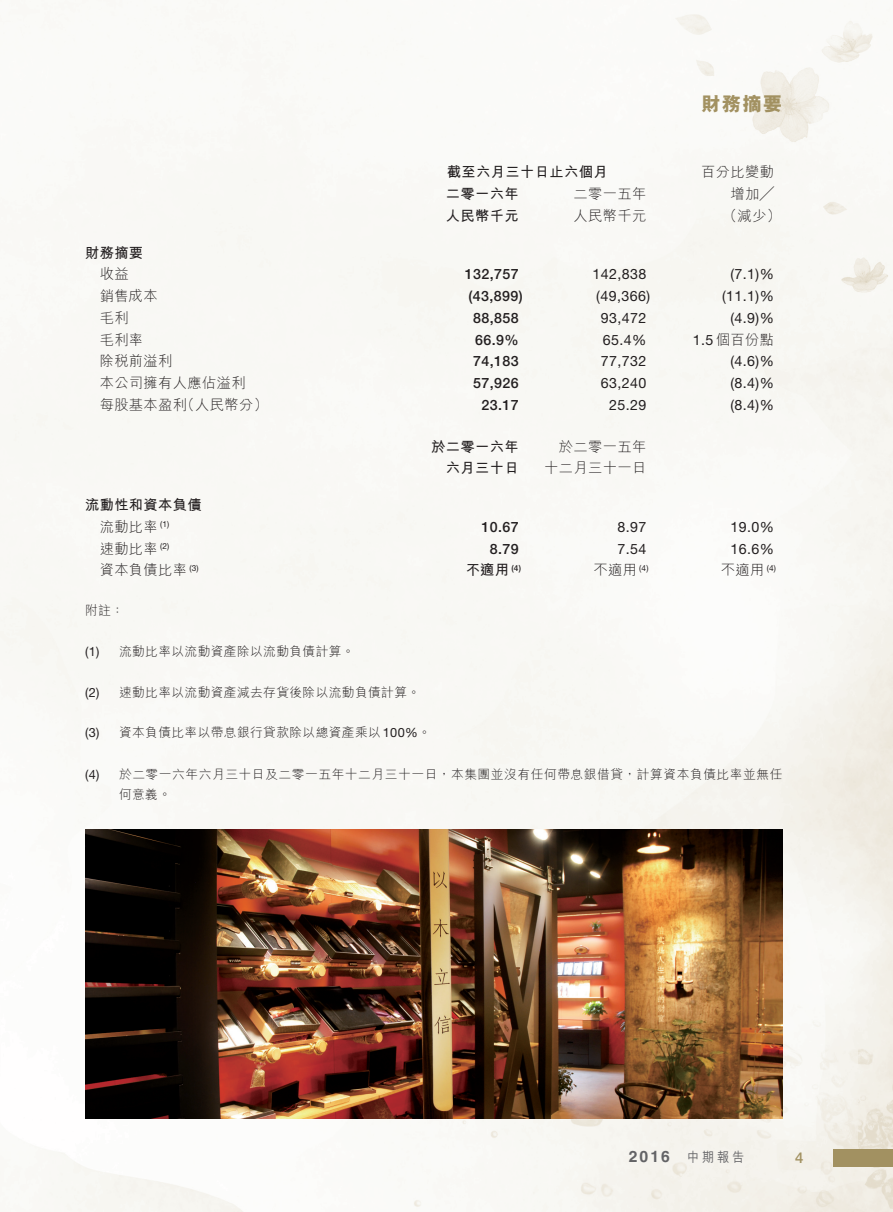
<style>
.page{position:relative;width:893px;height:1212px;background:#fff}
.page>*{position:absolute;margin:0;border:0;box-sizing:border-box;transform-origin:0 0}
.t1{font:800 19.5px "M Hei HK";color:#a29161}
.t2{font:700 15.75px "Helvetica LT Std";color:#636366}
._3__標題{font:500 15px "Helvetica Neue LT Std";color:#a29161}
._1__內文{font:300 14.25px "M Hei HK";letter-spacing:.03em;color:#231f20}
._1__內文-2{font:14.25px "Helvetica Neue LT Std";letter-spacing:.03em;color:#231f20}
._1__內文-3{font:500 14.25px "Helvetica Neue LT Std";letter-spacing:.03em;color:#231f20}
._1__內文-4{font:700 14.25px "M Hei HK";letter-spacing:.03em;color:#231f20}
.t3{font:500 13.5px "M Hei HK";color:#636366;scale:.9 1}
._2__附註內文{font:300 12.75px "M Hei HK";letter-spacing:.03em;color:#231f20}
._2__附註內文-2{font:12.75px "Helvetica Neue LT Std";color:#231f20}
._1__內文-5{font:8.25px "Helvetica Neue LT Std";color:#231f20}
._1__內文-6{font:500 8.25px "Helvetica Neue LT Std";color:#231f20}
.s1{font-family:"Helvetica Neue LT Std";font-weight:400}
</style>
<div class="page">
<div style="left:0;top:3px;width:893px;height:1209px;background:#f9f8f5"></div>
<div style="left:833px;top:1149px;width:60px;height:17px;background:#a29161"></div>
<img style="left:85px;top:829px;width:697px;height:289px">
<h1 class="t1" style="left:701px;top:94px;width:83px">財務摘要</h1>
<p class="_1__內文-4" style="left:447px;top:162px;width:162px">截至六月三十日止六個月</p>
<p class="_1__內文" style="left:701px;top:165px;width:74px">百分比變動</p>
<p class="_1__內文-4" style="left:446px;top:183px;width:74px">二零一六年</p>
<p class="_1__內文" style="left:573px;top:187px;width:74px">二零一五年</p>
<p class="_1__內文" style="left:730px;top:187px;width:45px">增加╱</p>
<p class="_1__內文-4" style="left:446px;top:205px;width:74px">人民幣千元</p>
<p class="_1__內文" style="left:573px;top:208px;width:74px">人民幣千元</p>
<p class="_1__內文" style="left:723px;top:208px;width:60px">（減少(</p>
<p class="_1__內文-4" style="left:85px;top:242px;width:60px">財務摘要</p>
<p class="_1__內文" style="left:100px;top:267px;width:30px">收益</p>
<p class="_1__內文-3" style="left:465px;top:266px;width:55px">132,757</p>
<p class="_1__內文-2" style="left:592px;top:266px;width:55px">142,838</p>
<p class="_1__內文-2" style="left:730px;top:266px;width:45px">)7.1 %(</p>
<p class="_1__內文" style="left:100px;top:289px;width:60px">銷售成本</p>
<p class="_1__內文-3" style="left:468px;top:287px;width:56px">)43,899(</p>
<p class="_1__內文-2" style="left:596px;top:287px;width:55px">)49,366(</p>
<p class="_1__內文-2" style="left:722px;top:287px;width:53px">)11.1 %(</p>
<p class="_1__內文" style="left:100px;top:310px;width:30px">毛利</p>
<p class="_1__內文-3" style="left:473px;top:309px;width:47px">88,858</p>
<p class="_1__內文-2" style="left:601px;top:309px;width:47px">93,472</p>
<p class="_1__內文-2" style="left:730px;top:309px;width:45px">)4.9 %(</p>
<p class="_1__內文" style="left:100px;top:332px;width:45px">毛利率</p>
<p class="_1__內文-3" style="left:475px;top:331px;width:45px">66.9%</p>
<p class="_1__內文-2" style="left:603px;top:331px;width:45px">65.4%</p>
<p class="_1__內文" style="left:693px;top:332px;width:82px"><span class="s1">1.5</span> 個百份點</p>
<p class="_1__內文" style="left:100px;top:354px;width:74px">除稅前溢利</p>
<p class="_1__內文-3" style="left:473px;top:353px;width:47px">74,183</p>
<p class="_1__內文-2" style="left:601px;top:353px;width:47px">77,732</p>
<p class="_1__內文-2" style="left:730px;top:353px;width:45px">)4.6 %(</p>
<p class="_1__內文" style="left:100px;top:376px;width:148px">本公司擁有人應佔溢利</p>
<p class="_1__內文-3" style="left:473px;top:374px;width:47px">57,926</p>
<p class="_1__內文-2" style="left:601px;top:374px;width:47px">63,240</p>
<p class="_1__內文-2" style="left:730px;top:374px;width:45px">)8.4 %(</p>
<p class="_1__內文" style="left:180px;top:397px;width:89px">（人民幣分(</p>
<p class="_1__內文" style="left:100px;top:397px;width:89px">每股基本盈利</p>
<p class="_1__內文-3" style="left:482px;top:396px;width:39px">23.17</p>
<p class="_1__內文-2" style="left:609px;top:396px;width:39px">25.29</p>
<p class="_1__內文-2" style="left:730px;top:396px;width:45px">)8.4 %(</p>
<p class="_1__內文-4" style="left:431px;top:436px;width:89px">於二零一六年</p>
<p class="_1__內文-4" style="left:446px;top:458px;width:74px">六月三十日</p>
<p class="_1__內文" style="left:559px;top:439px;width:89px">於二零一五年</p>
<p class="_1__內文" style="left:544px;top:461px;width:104px">十二月三十一日</p>
<p class="_1__內文-4" style="left:85px;top:494px;width:118px">流動性和資本負債</p>
<p class="_1__內文" style="left:100px;top:519px;width:60px">流動比率</p>
<p class="_1__內文-5" style="left:160px;top:519px;width:11px">(1)</p>
<p class="_1__內文-3" style="left:482px;top:518px;width:39px">10.67</p>
<p class="_1__內文-2" style="left:617px;top:518px;width:30px">8.97</p>
<p class="_1__內文-2" style="left:730px;top:518px;width:45px">19.0%</p>
<p class="_1__內文" style="left:100px;top:541px;width:60px">速動比率</p>
<p class="_1__內文-5" style="left:160px;top:541px;width:11px">(2)</p>
<p class="_1__內文-3" style="left:490px;top:540px;width:30px">8.79</p>
<p class="_1__內文-2" style="left:617px;top:540px;width:30px">7.54</p>
<p class="_1__內文-2" style="left:730px;top:540px;width:45px">16.6%</p>
<p class="_1__內文" style="left:100px;top:563px;width:89px">資本負債比率</p>
<p class="_2__附註內文" style="left:85px;top:604px;width:40px">附註：</p>
<p class="_2__附註內文" style="left:119px;top:645px;width:237px">流動比率以流動資產除以流動負債計算。</p>
<p class="_1__內文-5" style="left:189px;top:563px;width:11px">)3(</p>
<p class="_2__附註內文-2" style="left:85px;top:644px;width:16px">)1(</p>
<p class="_1__內文-4" style="left:466px;top:560px;width:45px">不適用</p>
<p class="_1__內文-6" style="left:511px;top:563px;width:11px">)4(</p>
<p class="_1__內文" style="left:593px;top:563px;width:45px">不適用</p>
<p class="_1__內文-5" style="left:639px;top:563px;width:11px">)4(</p>
<p class="_1__內文" style="left:721px;top:563px;width:45px">不適用</p>
<p class="_1__內文-5" style="left:767px;top:563px;width:11px">(4)</p>
<p class="_2__附註內文-2" style="left:85px;top:684px;width:16px">)2(</p>
<p class="_2__附註內文" style="left:119px;top:685px;width:303px">速動比率以流動資產減去存貨後除以流動負債計算。</p>
<p class="_2__附註內文-2" style="left:85px;top:725px;width:16px">)3(</p>
<p class="_2__附註內文" style="left:119px;top:726px;width:313px">資本負債比率以帶息銀行貸款除以總資產乘以<span class="s1">100%</span>。</p>
<p class="_2__附註內文-2" style="left:85px;top:767px;width:16px">)4(</p>
<p class="_2__附註內文" style="left:119px;top:768px;width:665px">於二零一六年六月三十日及二零一五年十二月三十一日，本集團並沒有任何帶息銀借貸，計算資本負債比率並無任</p>
<p class="_2__附註內文" style="left:119px;top:788px;width:54px">何意義。</p>
<p class="t2" style="left:629px;top:1147px;width:43px">2016</p>
<p class="t3" style="left:687px;top:1147px;width:65px">中期報告</p>
<p class="_3__標題" style="left:795px;top:1148px;width:10px">4</p>
</div>
